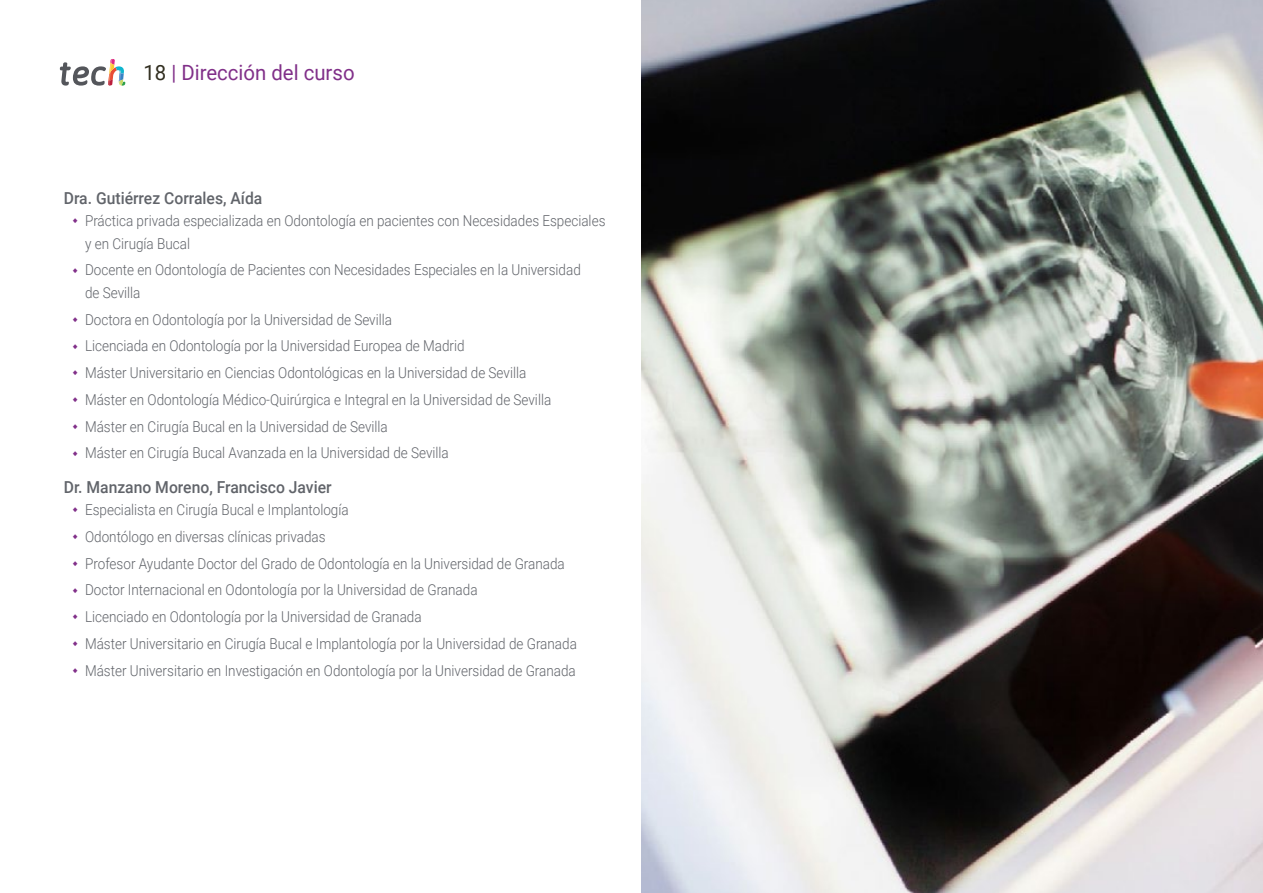
<style>
.page{position:relative;width:1263px;height:893px;background:#fff}
.page>*{position:absolute;margin:0;border:0;box-sizing:border-box;transform-origin:0 0}
.t1{font:21px "Roboto";color:#813089}
.t2{font:500 16.5px "Roboto";color:#61646a;scale:.95 1}
.t3{font:300 15px/26.7px "Roboto";color:#61646a;scale:.9 1}
.s1{color:#312e20}
</style>
<div class="page">
<svg style="left:60px;top:59px;width:65px;height:27px"></svg>
<img style="left:641px;top:0;width:622px;height:893px">
<h1 class="t1" style="left:144px;top:57px;width:213px"><span class="s1">18</span> | Dirección del curso</h1>
<p class="t2" style="left:64px;top:186px;width:210px">Dra. Gutiérrez Corrales, Aída</p>
<p class="t3" style="left:85px;top:209px;width:580px;line-height:22.5px">Práctica privada especializada en Odontología en pacientes con Necesidades Especiales y en Cirugía Bucal</p>
<p class="t3" style="left:85px;top:258px;width:552px;line-height:22.5px">Docente en Odontología de Pacientes con Necesidades Especiales en la Universidad de Sevilla</p>
<p class="t3" style="left:85px;top:305px;width:519px">Doctora en Odontología por la Universidad de Sevilla<br>Licenciada en Odontología por la Universidad Europea de Madrid<br>Máster Universitario en Ciencias Odontológicas en la Universidad de Sevilla Máster en Odontología Médico-Quirúrgica e Integral en la Universidad de Sevilla Máster en Cirugía Bucal en la Universidad de Sevilla<br>Máster en Cirugía Bucal Avanzada en la Universidad de Sevilla</p>
<p class="t2" style="left:64px;top:475px;width:283px">Dr. Manzano Moreno, Francisco Javier</p>
<p class="t3" style="left:85px;top:496px;width:548px">Especialista en Cirugía Bucal e Implantología<br>Odontólogo en diversas clínicas privadas<br>Profesor Ayudante Doctor del Grado de Odontología en la Universidad de Granada Doctor Internacional en Odontología por la Universidad de Granada<br>Licenciado en Odontología por la Universidad de Granada<br>Máster Universitario en Cirugía Bucal e Implantología por la Universidad de Granada Máster Universitario en Investigación en Odontología por la Universidad de Granada</p>
</div>
